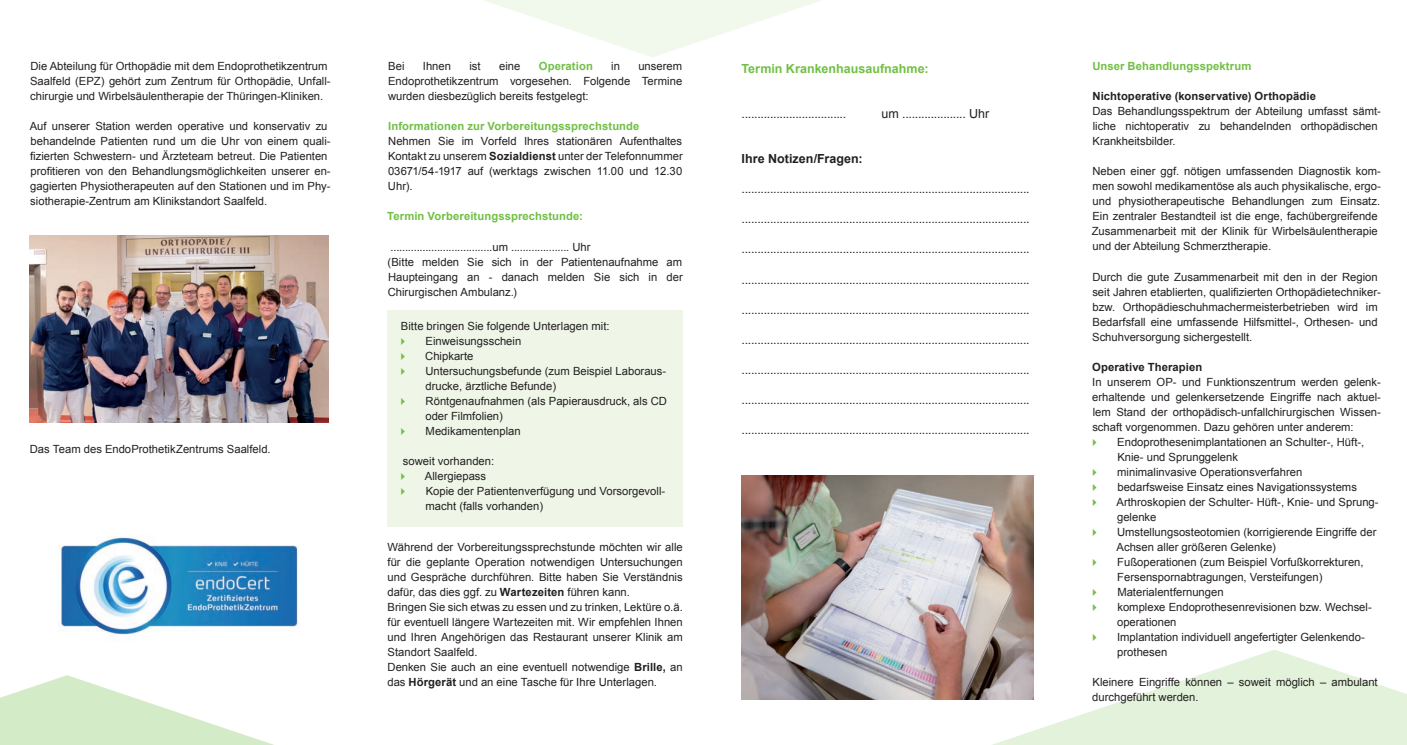
<style>
.page{position:relative;width:1407px;height:745px;background:#fff}
.page>*{position:absolute;margin:0;border:0;box-sizing:border-box;transform-origin:0 0}
.t1{font:12.5px "Arial";color:#231f20}
.t2{font:700 12.5px "Arial";color:#71bf44}
.t3{font:700 12.5px "Arial";letter-spacing:.005em;color:#231f20}
.Grüner_Pfeil_NEU{font:11.25px/15px "Arial";color:#231f20}
.t4{font:700 11.25px "Arial";letter-spacing:.01em;color:#71bf44}
.t5{font:700 11.25px "Arial";letter-spacing:.01em;color:#231f20}
.s1{font-weight:700}
</style>
<div class="page">
<img style="left:741px;top:475px;width:293px;height:224px">
<svg style="left:949px;top:649px;width:458px;height:95px;fill:#e3f2da"></svg>
<svg style="left:484px;top:0;width:337px;height:57px"></svg>
<svg style="left:0;top:675px;width:271px;height:69px"></svg>
<div style="left:387px;top:310px;width:296px;height:217px;background:#eff6e8"></div>
<img style="left:30px;top:236px;width:298px;height:186px">
<img style="left:59px;top:536px;width:239px;height:99px">
<p class="Grüner_Pfeil_NEU" style="left:30px;top:59px;width:302px">Die Abteilung für Orthopädie mit dem Endoprothetikzentrum<br>Saalfeld (EPZ) gehört zum Zentrum für Orthopädie, Unfall&shy;chirurgie und Wirbelsäulentherapie der Thüringen-Kliniken.</p>
<p class="Grüner_Pfeil_NEU" style="left:30px;top:119px;width:302px">Auf unserer Station werden operative und konservativ zu behandelnde Patienten rund um die Uhr von einem quali&shy;fizierten Schwestern- und Ärzteteam betreut. Die Patienten profitieren von den Behandlungsmöglichkeiten unserer en&shy;gagierten Physiotherapeuten auf den Stationen und im Phy&shy;siotherapie-Zentrum am Klinikstandort Saalfeld.</p>
<p class="Grüner_Pfeil_NEU" style="left:30px;top:441px;width:242px">Das Team des EndoProthetikZentrums Saalfeld.</p>
<p class="Grüner_Pfeil_NEU" style="left:388px;top:59px;width:18px">Bei</p>
<p class="Grüner_Pfeil_NEU" style="left:423px;top:59px;width:30px">Ihnen</p>
<p class="Grüner_Pfeil_NEU" style="left:469px;top:59px;width:13px">ist</p>
<p class="Grüner_Pfeil_NEU" style="left:499px;top:59px;width:23px">eine</p>
<p class="t4" style="left:539px;top:59px;width:56px">Operation</p>
<p class="Grüner_Pfeil_NEU" style="left:611px;top:59px;width:10px">in</p>
<p class="Grüner_Pfeil_NEU" style="left:388px;top:59px;width:296px;text-align:justify;text-indent:250px">unserem Endoprothetikzentrum vorgesehen. Folgende Termine wurden diesbezüglich bereits festgelegt:</p>
<p class="t4" style="left:388px;top:119px;width:253px">Informationen zur Vorbereitungssprechstunde</p>
<p class="Grüner_Pfeil_NEU" style="left:388px;top:134px;width:296px;text-align:justify">Nehmen Sie im Vorfeld Ihres stationären Aufenthaltes Kontakt zu unserem <span class="s1">Sozialdienst</span> unter der Telefonnummer 03671/54-1917 auf (werktags zwischen 11.00 und 12.30<br>Uhr).</p>
<p class="t4" style="left:387px;top:209px;width:197px">Termin Vorbereitungssprechstunde:</p>
<p class="Grüner_Pfeil_NEU" style="left:390px;top:239px;width:202px">...................................um .................... Uhr</p>
<p class="Grüner_Pfeil_NEU" style="left:388px;top:254px;width:297px;text-align:justify">(Bitte melden Sie sich in der Patientenaufnahme am Haupteingang an - danach melden Sie sich in der Chirurgischen Ambulanz.)</p>
<p class="Grüner_Pfeil_NEU" style="left:401px;top:318px;width:210px">Bitte bringen Sie folgende Unterlagen mit:</p>
<p class="Grüner_Pfeil_NEU" style="left:426px;top:333px;width:97px">Einweisungsschein</p>
<p class="Grüner_Pfeil_NEU" style="left:425px;top:348px;width:50px">Chipkarte</p>
<p class="Grüner_Pfeil_NEU" style="left:425px;top:363px;width:242px">Untersuchungsbefunde (zum Beispiel Laboraus&shy;drucke, ärztliche Befunde)</p>
<p class="Grüner_Pfeil_NEU" style="left:425px;top:393px;width:243px">Röntgenaufnahmen (als Papierausdruck, als CD oder Filmfolien)</p>
<p class="Grüner_Pfeil_NEU" style="left:426px;top:423px;width:97px">Medikamentenplan</p>
<p class="Grüner_Pfeil_NEU" style="left:403px;top:453px;width:93px">soweit vorhanden:</p>
<p class="Grüner_Pfeil_NEU" style="left:425px;top:468px;width:63px">Allergiepass</p>
<p class="Grüner_Pfeil_NEU" style="left:426px;top:483px;width:241px">Kopie der Patientenverfügung und Vorsorgevoll&shy;macht (falls vorhanden)</p>
<p class="Grüner_Pfeil_NEU" style="left:387px;top:539px;width:297px;text-align:justify">Während der Vorbereitungssprechstunde möchten wir alle für die geplante Operation notwendigen Untersuchungen und Gespräche durchführen. Bitte haben Sie Verständnis dafür, das dies ggf. zu <span class="s1">Wartezeiten</span> führen kann.</p>
<p class="Grüner_Pfeil_NEU" style="left:387px;top:599px;width:297px;text-align:justify">Bringen Sie sich etwas zu essen und zu trinken, Lektüre o.ä. für eventuell längere Wartezeiten mit. Wir empfehlen Ihnen und Ihren Angehörigen das Restaurant unserer Klinik am Standort Saalfeld.</p>
<p class="Grüner_Pfeil_NEU" style="left:387px;top:659px;width:297px">Denken Sie auch an eine eventuell notwendige <span class="s1">Brille,</span> an das <span class="s1">Hörgerät</span> und an eine Tasche für Ihre Unterlagen.</p>
<p class="t2" style="left:741px;top:60px;width:189px">Termin Krankenhausaufnahme:</p>
<p class="t1" style="left:741px;top:106px;width:106px">.................................</p>
<p class="t1" style="left:881px;top:106px;width:109px">um .................... Uhr</p>
<p class="t3" style="left:741px;top:150px;width:123px">Ihre Notizen/Fragen:</p>
<p class="t1" style="left:741px;top:181px;width:290px">...........................................................................................</p>
<p class="t1" style="left:741px;top:211px;width:290px">...........................................................................................</p>
<p class="t1" style="left:741px;top:241px;width:290px">...........................................................................................</p>
<p class="t1" style="left:741px;top:271px;width:290px">...........................................................................................</p>
<p class="t1" style="left:741px;top:301px;width:290px">...........................................................................................</p>
<p class="t1" style="left:741px;top:331px;width:290px">...........................................................................................</p>
<p class="t1" style="left:741px;top:361px;width:290px">...........................................................................................</p>
<p class="t1" style="left:741px;top:391px;width:290px">...........................................................................................</p>
<p class="t1" style="left:741px;top:421px;width:290px">...........................................................................................</p>
<p class="t4" style="left:1092px;top:59px;width:160px">Unser Behandlungsspektrum</p>
<p class="t5" style="left:1092px;top:89px;width:225px">Nichtoperative (konservative) Orthopädie</p>
<p class="Grüner_Pfeil_NEU" style="left:1092px;top:104px;width:290px">Das Behandlungsspektrum der Abteilung umfasst sämt&shy;liche nichtoperativ zu behandelnden orthopädischen<br>Krankheitsbilder.</p>
<p class="Grüner_Pfeil_NEU" style="left:1091px;top:164px;width:291px">Neben einer ggf. nötigen umfassenden Diagnostik kom&shy;men sowohl medikamentöse als auch physikalische, ergo&shy;und physiotherapeutische Behandlungen zum Einsatz.<br>Ein zentraler Bestandteil ist die enge, fachübergreifende Zusammenarbeit mit der Klinik für Wirbelsäulentherapie und der Abteilung Schmerztherapie.</p>
<p class="Grüner_Pfeil_NEU" style="left:1092px;top:269px;width:290px">Durch die gute Zusammenarbeit mit den in der Region seit Jahren etablierten, qualifizierten Orthopädietechniker&shy;bzw. Orthopädieschuhmachermeisterbetrieben wird im Bedarfsfall eine umfassende Hilfsmittel-, Orthesen- und Schuhversorgung sichergestellt.</p>
<p class="t5" style="left:1092px;top:359px;width:112px">Operative Therapien</p>
<p class="Grüner_Pfeil_NEU" style="left:1092px;top:374px;width:290px;text-align:justify">In unserem OP- und Funktionszentrum werden gelenk&shy;erhaltende und gelenkersetzende Eingriffe nach aktuel&shy;lem Stand der orthopädisch-unfallchirurgischen Wissen&shy;schaft vorgenommen. Dazu gehören unter anderem:</p>
<p class="Grüner_Pfeil_NEU" style="left:1117px;top:434px;width:248px">Endoprothesenimplantationen an Schulter-, Hüft-,<br>Knie- und Sprunggelenk</p>
<p class="Grüner_Pfeil_NEU" style="left:1117px;top:464px;width:187px">minimalinvasive Operationsverfahren</p>
<p class="Grüner_Pfeil_NEU" style="left:1117px;top:479px;width:241px">bedarfsweise Einsatz eines Navigationssystems</p>
<p class="Grüner_Pfeil_NEU" style="left:1116px;top:494px;width:264px">Arthroskopien der Schulter- Hüft-, Knie- und Sprung&shy;gelenke</p>
<p class="Grüner_Pfeil_NEU" style="left:1116px;top:524px;width:261px">Umstellungsosteotomien (korrigierende Eingriffe der<br>Achsen aller größeren Gelenke)</p>
<p class="Grüner_Pfeil_NEU" style="left:1117px;top:554px;width:248px">Fußoperationen (zum Beispiel Vorfußkorrekturen,<br>Fersenspornabtragungen, Versteifungen)</p>
<p class="Grüner_Pfeil_NEU" style="left:1117px;top:584px;width:108px">Materialentfernungen</p>
<p class="Grüner_Pfeil_NEU" style="left:1117px;top:599px;width:255px">komplexe Endoprothesenrevisionen bzw. Wechsel&shy;operationen</p>
<p class="Grüner_Pfeil_NEU" style="left:1117px;top:629px;width:249px">Implantation individuell angefertigter Gelenkendo&shy;prothesen</p>
<p class="Grüner_Pfeil_NEU" style="left:1092px;top:674px;width:287px">Kleinere Eingriffe können – soweit möglich – ambulant durchgeführt werden.</p>
</div>
